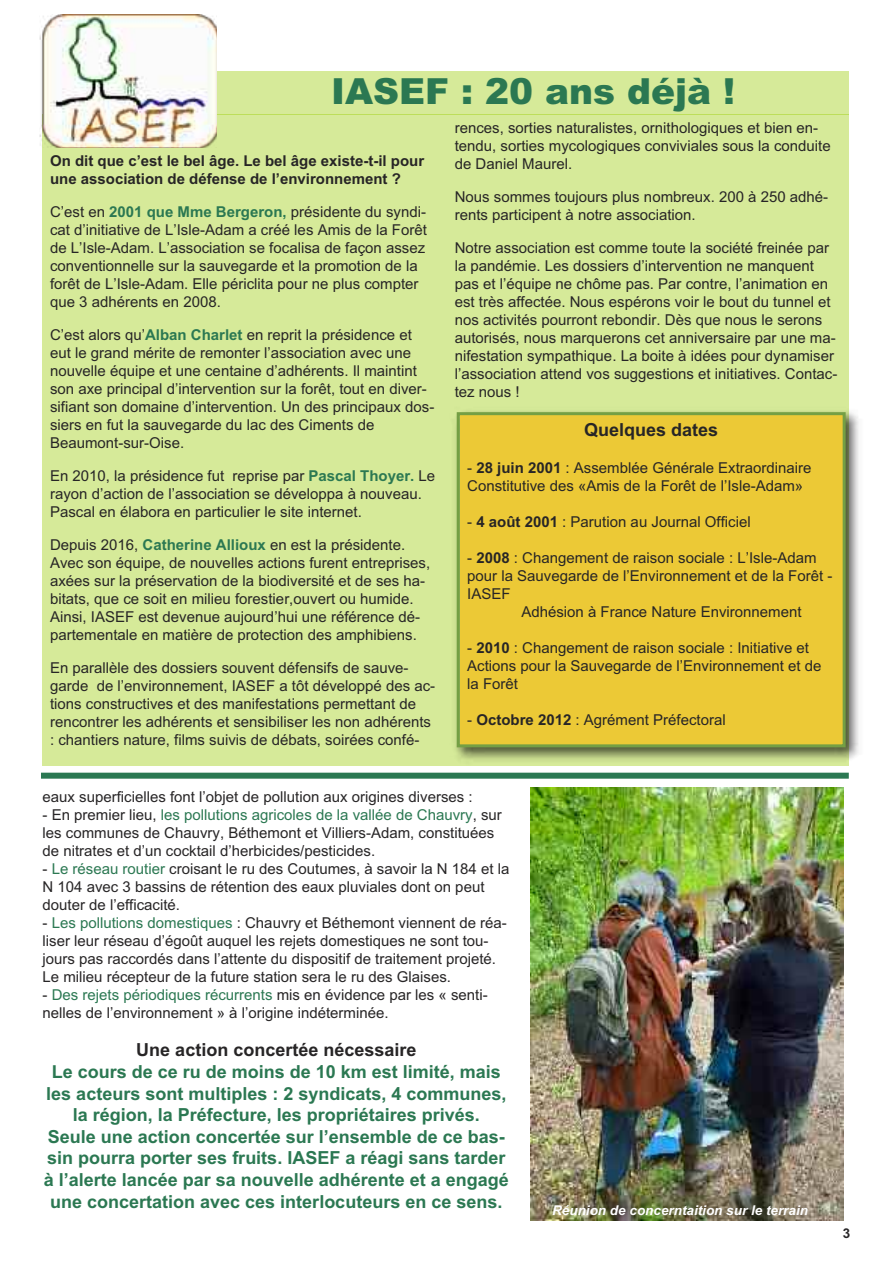
<style>
.page{position:relative;width:893px;height:1263px;background:#fff}
.page>*{position:absolute;margin:0;border:0;box-sizing:border-box;transform-origin:0 0}
.t1{font:900 36px "Arial";color:#2b7852}
.t2{font:700 18px/21.6px "Arial";color:#2b7852;text-align:center}
.t3{font:700 18px "Arial";color:#272526}
.t4{font:15px/18px "Arial";color:#272526}
.t5{font:700 15px/18px "Arial";color:#272526}
.t6{font:italic 700 13.5px "Arial";color:#fff}
.t7{font:700 13.5px "Arial";color:#272526}
.s1{font-weight:700;color:#2b7852}
.s2{font-weight:700}
.s3{color:#2b7852}
</style>
<div class="page">
<img style="left:530px;top:787px;width:314px;height:433px">
<div style="left:41px;top:773px;width:808px;height:6px;background:#2b7852"></div>
<div style="left:43px;top:115px;width:806px;height:651px;background:#d6ea99"></div>
<img style="left:39px;top:14px;width:178px;height:134px">
<div style="left:217px;top:71px;width:632px;height:44px;background:#d6ea99"></div>
<img style="left:455px;top:411px;width:404px;height:350px">
<div style="left:460px;top:415px;width:383px;height:329px;background:#ecc936"></div>
<div style="left:457px;top:412px;width:389px;height:335px;border:3px solid #749f44"></div>
<h1 class="t1" style="left:331px;top:71px;width:406px">IASEF : 20 ans déjà !</h1>
<p class="t5" style="left:50px;top:152px;width:376px">On dit que c’est le bel âge. Le bel âge existe-t-il pour une association de défense de l’environnement ?</p>
<p class="t4" style="left:50px;top:203px;width:378px">C’est en <span class="s1">2001 que Mme Bergeron,</span> présidente du syndi&shy;cat d’initiative de L’Isle-Adam a créé les Amis de la Forêt de L’Isle-Adam. L’association se focalisa de façon assez conventionnelle sur la sauvegarde et la promotion de la forêt de L’Isle-Adam. Elle périclita pour ne plus compter que 3 adhérents en 2008.</p>
<p class="t4" style="left:50px;top:326px;width:386px">C’est alors qu’<span class="s1">Alban Charlet</span> en reprit la présidence et eut le grand mérite de remonter l’association avec une nouvelle équipe et une centaine d’adhérents. Il maintint son axe principal d’intervention sur la forêt, tout en diver&shy;sifiant son domaine d’intervention. Un des principaux dos&shy;siers en fut la sauvegarde du lac des Ciments de Beaumont-sur-Oise.</p>
<p class="t4" style="left:50px;top:467px;width:387px">En 2010, la présidence fut reprise par <span class="s1">Pascal Thoyer.</span> Le rayon d’action de l’association se développa à nouveau.<br>Pascal en élabora en particulier le site internet.</p>
<p class="t4" style="left:50px;top:536px;width:382px">Depuis 2016, <span class="s1">Catherine Allioux</span> en est la présidente.<br>Avec son équipe, de nouvelles actions furent entreprises, axées sur la préservation de la biodiversité et de ses ha&shy;bitats, que ce soit en milieu forestier,ouvert ou humide.<br>Ainsi, IASEF est devenue aujourd’hui une référence dé&shy;partementale en matière de protection des amphibiens.</p>
<p class="t4" style="left:50px;top:659px;width:387px">En parallèle des dossiers souvent défensifs de sauve&shy;garde de l’environnement, IASEF a tôt développé des ac&shy;tions constructives et des manifestations permettant de rencontrer les adhérents et sensibiliser les non adhérents : chantiers nature, films suivis de débats, soirées confé-</p>
<p class="t4" style="left:455px;top:119px;width:378px">rences, sorties naturalistes, ornithologiques et bien en&shy;tendu, sorties mycologiques conviviales sous la conduite de Daniel Maurel.</p>
<p class="t4" style="left:455px;top:188px;width:375px">Nous sommes toujours plus nombreux. 200 à 250 adhé&shy;rents participent à notre association.</p>
<p class="t4" style="left:455px;top:239px;width:384px">Notre association est comme toute la société freinée par la pandémie. Les dossiers d’intervention ne manquent pas et l’équipe ne chôme pas. Par contre, l’animation en est très affectée. Nous espérons voir le bout du tunnel et nos activités pourront rebondir. Dès que nous le serons autorisés, nous marquerons cet anniversaire par une ma&shy;nifestation sympathique. La boite à idées pour dynamiser l’association attend vos suggestions et initiatives. Contac&shy;tez nous !</p>
<p class="t3" style="left:584px;top:419px;width:136px">Quelques dates</p>
<p class="t4" style="left:467px;top:459px;width:346px">- <span class="s2">28 juin 2001</span> : Assemblée Générale Extraordinaire<br>Constitutive des «Amis de la Forêt de l’Isle-Adam»</p>
<p class="t4" style="left:467px;top:513px;width:285px">- <span class="s2">4 août 2001</span> : Parution au Journal Officiel</p>
<p class="t4" style="left:467px;top:549px;width:351px">- <span class="s2">2008</span> : Changement de raison sociale : L’Isle-Adam</p>
<p class="t4" style="left:467px;top:567px;width:367px">pour la Sauvegarde de l’Environnement et de la Forêt -</p>
<p class="t4" style="left:467px;top:585px;width:45px">IASEF</p>
<p class="t4" style="left:521px;top:603px;width:282px">Adhésion à France Nature Environnement</p>
<p class="t4" style="left:467px;top:639px;width:356px">- <span class="s2">2010</span> : Changement de raison sociale : Initiative et<br>Actions pour la Sauvegarde de l’Environnement et de la Forêt</p>
<p class="t4" style="left:467px;top:711px;width:260px">- <span class="s2">Octobre 2012</span> : Agrément Préfectoral</p>
<p class="t4" style="left:43px;top:788px;width:432px">eaux superficielles font l’objet de pollution aux origines diverses :</p>
<p class="t4" style="left:43px;top:806px;width:461px">- En premier lieu, <span class="s3">les pollutions agricoles de la vallée de Chauvry</span>, sur les communes de Chauvry, Béthemont et Villiers-Adam, constituées de nitrates et d’un cocktail d’herbicides/pesticides.</p>
<p class="t4" style="left:43px;top:860px;width:468px">- <span class="s3">Le réseau routier</span> croisant le ru des Coutumes, à savoir la N 184 et la<br>N 104 avec 3 bassins de rétention des eaux pluviales dont on peut douter de l’efficacité.</p>
<p class="t4" style="left:42px;top:914px;width:466px">- <span class="s3">Les pollutions domestiques</span> : Chauvry et Béthemont viennent de réa&shy;liser leur réseau d’égoût auquel les rejets domestiques ne sont tou&shy;jours pas raccordés dans l’attente du dispositif de traitement projeté.<br>Le milieu récepteur de la future station sera le ru des Glaises.</p>
<p class="t4" style="left:42px;top:986px;width:447px">- <span class="s3">Des rejets périodiques récurrents</span> mis en évidence par les « senti&shy;nelles de l’environnement » à l’origine indéterminée.</p>
<p class="t3" style="left:136px;top:1039px;width:282px">Une action concertée nécessaire</p>
<p class="t2" style="left:44px;top:1061px;width:467px">Le cours de ce ru de moins de 10 km est limité, mais les acteurs sont multiples : 2 syndicats, 4 communes, la région, la Préfecture, les propriétaires privés.<br>Seule une action concertée sur l’ensemble de ce bas&shy;sin pourra porter ses fruits. IASEF a réagi sans tarder à l’alerte lancée par sa nouvelle adhérente et a engagé une concertation avec ces interlocuteurs en ce sens.</p>
<p class="t6" style="left:552px;top:1202px;width:257px">Réunion de concerntaition sur le terrain</p>
<p class="t7" style="left:843px;top:1225px;width:9px">3</p>
</div>
